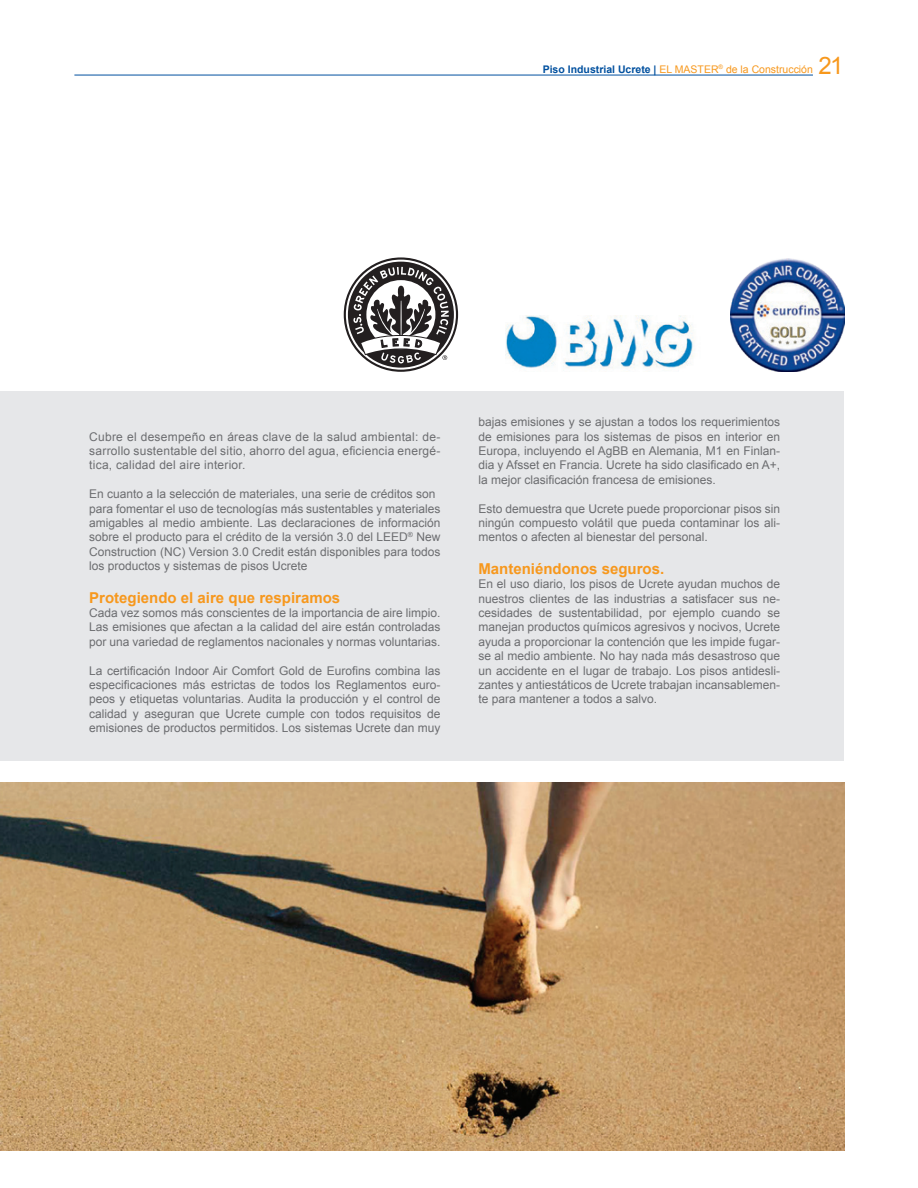
<style>
.page{position:relative;width:918px;height:1188px;background:#fff}
.page>*{position:absolute;margin:0;border:0;box-sizing:border-box;transform-origin:0 0}
.t1{font:24px "Arial";color:#f7981d}
.t2{font:700 15px "Arial";color:#f7981d}
.t3{font:12px/14.4px "Arial";color:#6c6d70;text-align:justify}
.t4{font:10.5px "Arial";color:#f7981d}
.s1{font-weight:700;color:#01509f}
</style>
<div class="page">
<img style="left:0;top:782px;width:845px;height:369px">
<div style="left:0;top:392px;width:843px;height:369px;background:#e6e7e9"></div>
<img style="left:506px;top:316px;width:188px;height:53px">
<img style="left:731px;top:258px;width:114px;height:114px">
<svg style="left:344px;top:257px;width:114px;height:115px"></svg>
<hr style="left:74px;top:75px;width:739px;height:1px;background:#01509f">
<p class="t4" style="left:543px;top:62px;width:272px"><span class="s1">Piso Industrial Ucrete |</span> EL MASTER<sup>®</sup> de la Construcción</p>
<h1 class="t1" style="left:819px;top:50px;width:27px">21</h1>
<p class="t3" style="left:89px;top:429px;width:353px">Cubre el desempeño en áreas clave de la salud ambiental: de&shy;sarrollo sustentable del sitio, ahorro del agua, eficiencia energé&shy;tica, calidad del aire interior.</p>
<p class="t3" style="left:89px;top:487px;width:348px">En cuanto a la selección de materiales, una serie de créditos son</p>
<p class="t3" style="left:89px;top:501px;width:353px">para fomentar el uso de tecnologías más sustentables y materiales amigables al medio ambiente. Las declaraciones de información sobre el producto para el crédito de la versión 3.0 del LEED<sup>®</sup> New Construction (NC) Version 3.0 Credit están disponibles para todos los productos y sistemas de pisos Ucrete</p>
<p class="t2" style="left:89px;top:587px;width:252px">Protegiendo el aire que respiramos</p>
<p class="t3" style="left:89px;top:606px;width:353px">Cada vez somos más conscientes de la importancia de aire limpio.<br>Las emisiones que afectan a la calidad del aire están controladas por una variedad de reglamentos nacionales y normas voluntarias.</p>
<p class="t3" style="left:89px;top:663px;width:353px">La certificación Indoor Air Comfort Gold de Eurofins combina las especificaciones más estrictas de todos los Reglamentos euro&shy;peos y etiquetas voluntarias. Audita la producción y el control de calidad y aseguran que Ucrete cumple con todos requisitos de emisiones de productos permitidos. Los sistemas Ucrete dan muy</p>
<p class="t3" style="left:478px;top:415px;width:303px">bajas emisiones y se ajustan a todos los requerimientos de emisiones para los sistemas de pisos en interior en Europa, incluyendo el AgBB en Alemania, M1 en Finlan&shy;dia y Afsset en Francia. Ucrete ha sido clasificado en A+, la mejor clasificación francesa de emisiones.</p>
<p class="t3" style="left:478px;top:501px;width:303px">Esto demuestra que Ucrete puede proporcionar pisos sin ningún compuesto volátil que pueda contaminar los ali&shy;mentos o afecten al bienestar del personal.</p>
<p class="t2" style="left:478px;top:559px;width:187px">Manteniéndonos seguros.</p>
<p class="t3" style="left:478px;top:577px;width:303px">En el uso diario, los pisos de Ucrete ayudan muchos de nuestros clientes de las industrias a satisfacer sus ne&shy;cesidades de sustentabilidad, por ejemplo cuando se manejan productos químicos agresivos y nocivos, Ucrete ayuda a proporcionar la contención que les impide fugar&shy;se al medio ambiente. No hay nada más desastroso que un accidente en el lugar de trabajo. Los pisos antidesli&shy;zantes y antiestáticos de Ucrete trabajan incansablemen&shy;te para mantener a todos a salvo.</p>
</div>
